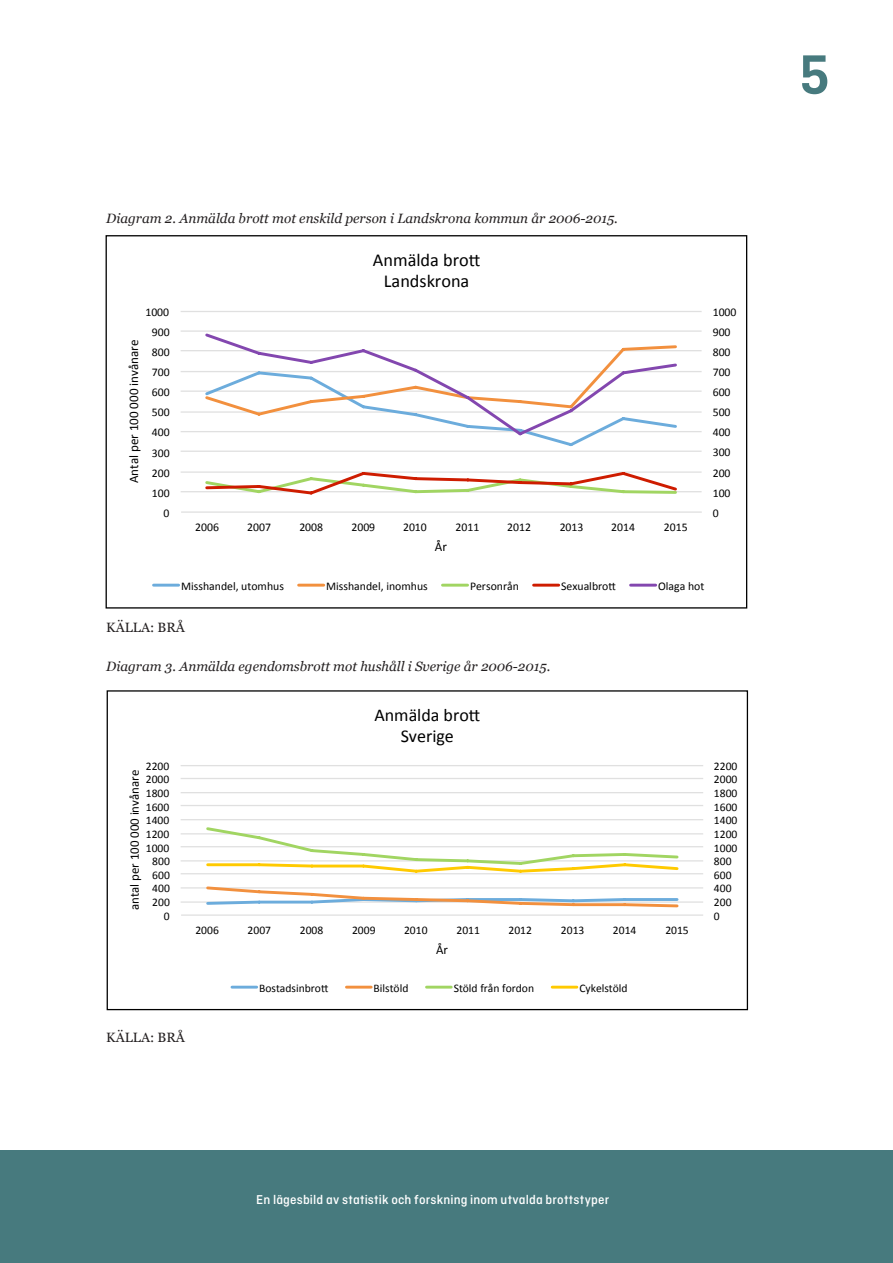
<style>
.page{position:relative;width:893px;height:1263px;background:#fff}
.page>*{position:absolute;margin:0;border:0;box-sizing:border-box;transform-origin:0 0}
.t1{font:600 58.2px "Ciutadella";color:#477a7e}
.t2{font:18.3px/20.9px "Calibri";color:#000;text-align:center}
.t3{font:18px/20.5px "Calibri";color:#000;text-align:center}
.bröd{font:italic 13.5px "Georgia";color:#231f20}
.t4{font:500 13.5px "Ciutadella";letter-spacing:.01em;color:#fff}
.bröd-2{font:13.5px "Georgia";color:#231f20}
.t5{font:13.05px "Calibri";color:#000}
.t6{font:12.9px "Calibri";color:#000}
.t7{font:11.7px "Calibri";color:#000}
.t8{font:11.55px "Calibri";color:#000}
</style>
<div class="page">
<div style="left:0;top:1150px;width:893px;height:113px;background:#477a7e"></div>
<hr style="left:181px;top:491px;width:521px;height:1px;background:#e0e0e0">
<hr style="left:181px;top:471px;width:521px;height:2px;background:#e0e0e0">
<hr style="left:181px;top:451px;width:521px;height:1px;background:#e0e0e0">
<hr style="left:181px;top:431px;width:521px;height:1px;background:#e0e0e0">
<hr style="left:181px;top:411px;width:521px;height:2px;background:#e0e0e0">
<hr style="left:181px;top:390px;width:521px;height:2px;background:#e0e0e0">
<hr style="left:181px;top:371px;width:521px;height:1px;background:#e0e0e0">
<hr style="left:181px;top:350px;width:521px;height:1px;background:#e0e0e0">
<hr style="left:181px;top:330px;width:521px;height:2px;background:#e0e0e0">
<hr style="left:181px;top:311px;width:521px;height:1px;background:#e0e0e0">
<hr style="left:181px;top:511px;width:521px;height:2px;background:#e0e0e0">
<svg style="left:203px;top:471px;width:476px;height:24px"></svg>
<svg style="left:203px;top:333px;width:476px;height:105px"></svg>
<hr style="left:154px;top:584px;width:25px;height:3px;background:#6cacdc">
<hr style="left:299px;top:584px;width:25px;height:3px;background:#f2903e">
<hr style="left:442px;top:584px;width:26px;height:3px;background:#a1d562">
<hr style="left:534px;top:584px;width:25px;height:3px;background:#ce1c00">
<hr style="left:631px;top:584px;width:25px;height:3px;background:#8347af">
<hr style="left:181px;top:901px;width:522px;height:2px;background:#e0e0e0">
<hr style="left:181px;top:887px;width:522px;height:1px;background:#e0e0e0">
<hr style="left:181px;top:873px;width:522px;height:1px;background:#e0e0e0">
<hr style="left:181px;top:860px;width:522px;height:1px;background:#e0e0e0">
<hr style="left:181px;top:846px;width:522px;height:1px;background:#e0e0e0">
<hr style="left:181px;top:833px;width:522px;height:1px;background:#e0e0e0">
<hr style="left:181px;top:819px;width:522px;height:1px;background:#e0e0e0">
<hr style="left:181px;top:805px;width:522px;height:1px;background:#e0e0e0">
<hr style="left:181px;top:792px;width:522px;height:1px;background:#e0e0e0">
<hr style="left:181px;top:778px;width:522px;height:1px;background:#e0e0e0">
<hr style="left:181px;top:765px;width:522px;height:1px;background:#e0e0e0">
<hr style="left:181px;top:914px;width:522px;height:2px;background:#e0e0e0">
<svg style="left:205px;top:886px;width:475px;height:22px"></svg>
<svg style="left:204px;top:827px;width:476px;height:46px"></svg>
<hr style="left:232px;top:986px;width:25px;height:2px;background:#6cacdc">
<hr style="left:346px;top:986px;width:25px;height:2px;background:#f2903e">
<hr style="left:426px;top:986px;width:25px;height:2px;background:#a1d562">
<hr style="left:552px;top:986px;width:25px;height:2px;background:#ffca00">
<p class="bröd" style="left:106px;top:210px;width:513px">Diagram 2. Anmälda brott mot enskild person i Landskrona kommun år 2006-2015.</p>
<p class="t7" style="left:145px;top:304px;width:25px">1000</p>
<p class="t5" style="left:126px;top:483px;width:145px;rotate:-90deg">Antal per 100 000 invånare</p>
<p class="t7" style="left:152px;top:325px;width:19px">900</p>
<p class="t7" style="left:152px;top:345px;width:19px">800</p>
<p class="t7" style="left:152px;top:365px;width:19px">700</p>
<p class="t7" style="left:152px;top:385px;width:19px">600</p>
<p class="t7" style="left:152px;top:405px;width:19px">500</p>
<p class="t7" style="left:152px;top:425px;width:19px">400</p>
<p class="t7" style="left:152px;top:445px;width:19px">300</p>
<p class="t7" style="left:152px;top:465px;width:19px">200</p>
<p class="t7" style="left:152px;top:485px;width:19px">100</p>
<p class="t7" style="left:164px;top:505px;width:7px">0</p>
<p class="t2" style="left:373px;top:250px;width:109px">Anmälda bro=<br>Landskrona</p>
<p class="t7" style="left:195px;top:520px;width:25px">2006</p>
<p class="t7" style="left:247px;top:520px;width:25px">2007</p>
<p class="t7" style="left:299px;top:520px;width:25px">2008</p>
<p class="t7" style="left:351px;top:520px;width:25px">2009</p>
<p class="t7" style="left:403px;top:520px;width:25px">2010</p>
<p class="t7" style="left:456px;top:520px;width:25px">2011</p>
<p class="t7" style="left:507px;top:520px;width:25px">2012</p>
<p class="t7" style="left:560px;top:520px;width:25px">2013</p>
<p class="t7" style="left:611px;top:520px;width:25px">2014</p>
<p class="t7" style="left:664px;top:520px;width:25px">2015</p>
<p class="t5" style="left:435px;top:539px;width:14px">År</p>
<p class="t7" style="left:713px;top:304px;width:25px">1000</p>
<p class="t7" style="left:713px;top:325px;width:19px">900</p>
<p class="t7" style="left:713px;top:345px;width:19px">800</p>
<p class="t7" style="left:713px;top:365px;width:19px">700</p>
<p class="t7" style="left:713px;top:385px;width:19px">600</p>
<p class="t7" style="left:713px;top:405px;width:19px">500</p>
<p class="t7" style="left:713px;top:425px;width:19px">400</p>
<p class="t7" style="left:713px;top:445px;width:19px">300</p>
<p class="t7" style="left:713px;top:465px;width:19px">200</p>
<p class="t7" style="left:713px;top:485px;width:19px">100</p>
<p class="t7" style="left:713px;top:505px;width:7px">0</p>
<p class="t7" style="left:181px;top:578px;width:104px">Misshandel, utomhus</p>
<p class="t7" style="left:326px;top:578px;width:103px">Misshandel, inomhus</p>
<p class="t7" style="left:470px;top:578px;width:50px">Personrån</p>
<p class="t7" style="left:561px;top:578px;width:56px">Sexualbro=</p>
<p class="t7" style="left:658px;top:578px;width:48px">Olaga hot</p>
<p class="bröd-2" style="left:106px;top:620px;width:80px">KÄLLA: BRÅ</p>
<p class="bröd" style="left:106px;top:659px;width:445px">Diagram 3. Anmälda egendomsbrott mot hushåll i Sverige år 2006-2015.</p>
<p class="t3" style="left:374px;top:705px;width:107px">Anmälda bro=<br>Sverige</p>
<p class="t8" style="left:146px;top:759px;width:25px">2200</p>
<p class="t6" style="left:126px;top:910px;width:142px;rotate:-90deg">antal per 100 000 invånare</p>
<p class="t8" style="left:146px;top:772px;width:25px">2000</p>
<p class="t8" style="left:146px;top:786px;width:25px">1800</p>
<p class="t8" style="left:146px;top:799px;width:25px">1600</p>
<p class="t8" style="left:146px;top:813px;width:25px">1400</p>
<p class="t8" style="left:146px;top:827px;width:25px">1200</p>
<p class="t8" style="left:146px;top:840px;width:25px">1000</p>
<p class="t8" style="left:152px;top:854px;width:19px">800</p>
<p class="t8" style="left:152px;top:868px;width:19px">600</p>
<p class="t8" style="left:152px;top:881px;width:19px">400</p>
<p class="t8" style="left:152px;top:895px;width:19px">200</p>
<p class="t8" style="left:714px;top:759px;width:25px">2200</p>
<p class="t8" style="left:714px;top:772px;width:25px">2000</p>
<p class="t8" style="left:714px;top:786px;width:25px">1800</p>
<p class="t8" style="left:714px;top:799px;width:25px">1600</p>
<p class="t8" style="left:714px;top:813px;width:25px">1400</p>
<p class="t8" style="left:714px;top:827px;width:25px">1200</p>
<p class="t8" style="left:714px;top:840px;width:25px">1000</p>
<p class="t8" style="left:714px;top:854px;width:19px">800</p>
<p class="t8" style="left:714px;top:868px;width:19px">600</p>
<p class="t8" style="left:714px;top:881px;width:19px">400</p>
<p class="t8" style="left:714px;top:895px;width:19px">200</p>
<p class="t8" style="left:164px;top:909px;width:7px">0</p>
<p class="t8" style="left:714px;top:909px;width:7px">0</p>
<p class="t8" style="left:195px;top:923px;width:25px">2006</p>
<p class="t8" style="left:248px;top:923px;width:25px">2007</p>
<p class="t8" style="left:300px;top:923px;width:25px">2008</p>
<p class="t8" style="left:352px;top:923px;width:25px">2009</p>
<p class="t8" style="left:404px;top:923px;width:25px">2010</p>
<p class="t8" style="left:456px;top:923px;width:25px">2011</p>
<p class="t8" style="left:508px;top:923px;width:25px">2012</p>
<p class="t8" style="left:561px;top:923px;width:25px">2013</p>
<p class="t8" style="left:613px;top:923px;width:25px">2014</p>
<p class="t8" style="left:665px;top:923px;width:25px">2015</p>
<p class="t6" style="left:436px;top:941px;width:13px">År</p>
<p class="t8" style="left:259px;top:980px;width:71px">Bostadsinbro=</p>
<p class="t8" style="left:374px;top:980px;width:36px">Bilstöld</p>
<p class="t8" style="left:454px;top:980px;width:82px">Stöld från fordon</p>
<p class="t8" style="left:579px;top:980px;width:50px">Cykelstöld</p>
<p class="bröd-2" style="left:106px;top:1029px;width:80px">KÄLLA: BRÅ</p>
<p class="t4" style="left:256px;top:1192px;width:355px">En lägesbild av statistik och forskning inom utvalda brottstyper</p>
<h1 class="t1" style="left:799px;top:41px;width:32px">5</h1>
</div>
